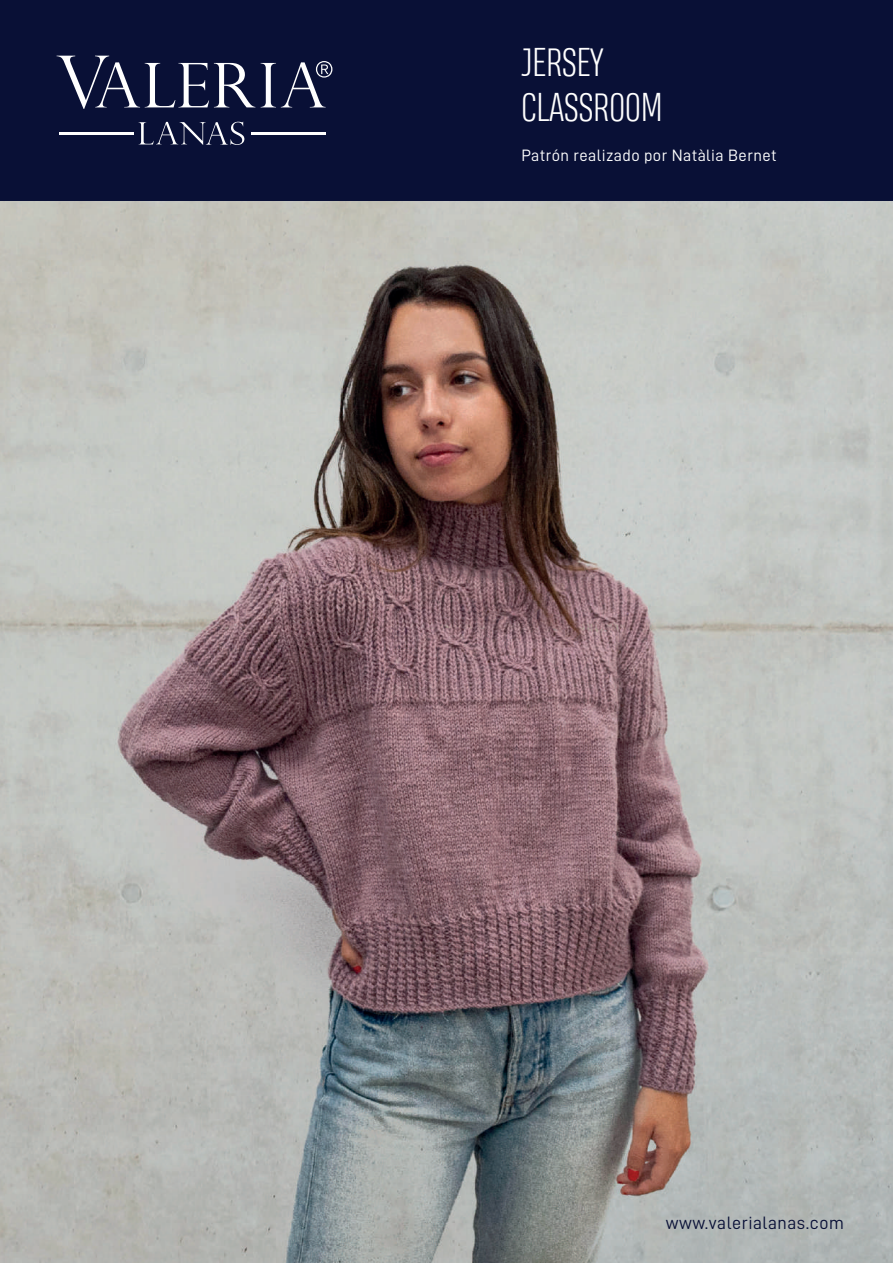
<style>
.page{position:relative;width:893px;height:1263px;background:#fff}
.page>*{position:absolute;margin:0;border:0;box-sizing:border-box;transform-origin:0 0}
.t1{font:300 37.5px/45px "Heading Pro Trial";color:#fff}
.t2{font:18px "D DIN";letter-spacing:.03em;color:#091036}
.t3{font:16.5px "D DIN";letter-spacing:.025em;color:#fff}
</style>
<div class="page">
<img style="left:0;top:201px;width:893px;height:1062px">
<div style="left:0;top:0;width:893px;height:201px;background:#091036"></div>
<hr style="left:252px;top:132px;width:74px;height:3px;background:#fff">
<svg style="left:57px;top:56px;width:198px;height:53px"></svg>
<hr style="left:59px;top:132px;width:74px;height:3px;background:#fff">
<svg style="left:139px;top:122px;width:105px;height:23px"></svg>
<svg style="left:261px;top:61px;width:71px;height:46px"></svg>
<h1 class="t1" style="left:521px;top:44px;width:143px">JERSEY<br>CLASSROOM</h1>
<p class="t3" style="left:521px;top:146px;width:257px">Patrón realizado por Natàlia Bernet</p>
<p class="t2" style="left:666px;top:1213px;width:180px">www.valerialanas.com</p>
</div>
